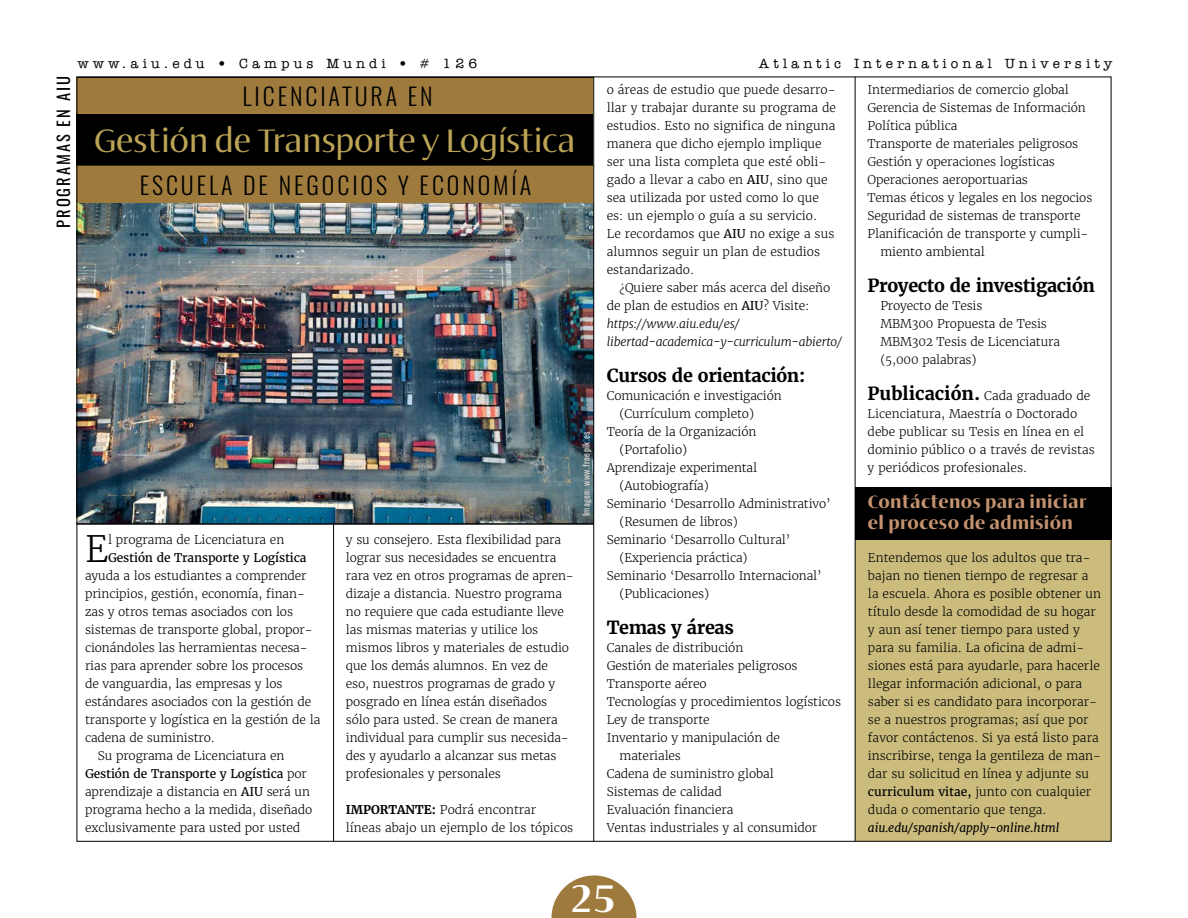
<style>
.page{position:relative;width:1188px;height:918px;background:#fff}
.page>*{position:absolute;margin:0;border:0;box-sizing:border-box;transform-origin:0 0}
.t1{font:800 39px "Ador Hairline";color:#fff}
.t2{font:300 36.15px "Merriweather";color:#000}
.t3{font:500 33px "Ador Hairline";letter-spacing:-.01em;color:#bca456}
.t4{font:300 24px "Oswald";letter-spacing:.12em;color:#000}
.t5{font:700 18px "Merriweather";letter-spacing:-.02em;color:#000}
.t6{font:800 18px/21px "Ador Hairline";letter-spacing:.02em;color:#c4926f}
.t7{font:16.5px "Oswald";letter-spacing:.12em;color:#000}
.t8{font:500 13.5px "American Typewriter ITC Pro";letter-spacing:.3em;color:#000}
.t9{font:300 12px/18px "Merriweather";letter-spacing:-.01em;color:#000}
.t10{font:italic 300 12px/18px "Merriweather";letter-spacing:-.015em;color:#000}
.t11{font:12px "Merriweather";letter-spacing:-.01em;color:#000}
.t12{font:italic 12px "Merriweather";letter-spacing:-.01em;color:#000}
.t13{font:9px "Oswald";letter-spacing:.04em;color:#e3d8d4}
.s1{font-weight:300}
.s2{font-weight:400}
.s3{font-weight:700}
.s4{font-style:normal}
.s5{font-weight:400;font-style:normal}
.s6{font-weight:700;font-size:18px}
</style>
<div class="page">
<div style="left:855px;top:539px;width:256px;height:302px;background:#cbbc7d"></div>
<div style="left:855px;top:487px;width:256px;height:52px;background:#000"></div>
<img style="left:79px;top:203px;width:514px;height:320px">
<div style="left:77px;top:77px;width:516px;height:38px;background:#9e7a3d"></div>
<div style="left:77px;top:165px;width:516px;height:38px;background:#9e7a3d"></div>
<hr style="left:77px;top:165px;width:516px;height:1px;background:#000">
<svg style="left:551px;top:875px;width:86px;height:43px"></svg>
<hr style="left:593px;top:77px;width:1px;height:765px;background:#000">
<hr style="left:855px;top:77px;width:1px;height:764px;background:#000">
<hr style="left:333px;top:523px;width:1px;height:319px;background:#000">
<div style="left:77px;top:114px;width:516px;height:51px;background:#000"></div>
<hr style="left:77px;top:523px;width:517px;height:2px;background:#000">
<p class="t8" style="left:77px;top:55px;width:401px">www.aiu.edu • Campus Mundi • # 126</p>
<p class="t8" style="left:759px;top:55px;width:355px">Atlantic International University</p>
<h3 class="t7" style="left:49px;top:228px;width:153px;rotate:-90deg">PROGRAMAS EN AIU</h3>
<h3 class="t4" style="left:243px;top:75px;width:192px">LICENCIATURA EN</h3>
<h3 class="t3" style="left:94px;top:116px;width:483px">Gestión de Transporte y Logística</h3>
<h3 class="t4" style="left:140px;top:164px;width:393px">ESCUELA DE NEGOCIOS Y ECONOMÍA</h3>
<h2 class="t2" style="left:85px;top:527px;width:25px">E</h2>
<p class="t9" style="left:108px;top:531px;width:178px">l programa de Licenciatura en</p>
<p class="t11" style="left:108px;top:550px;width:200px">Gestión de Transporte y Logística</p>
<p class="t9" style="left:85px;top:567px;width:223px">ayuda a los estudiantes a comprender</p>
<p class="t9" style="left:85px;top:585px;width:221px">principios, gestión, economía, finan-</p>
<p class="t9" style="left:85px;top:603px;width:210px">zas y otros temas asociados con los</p>
<p class="t9" style="left:85px;top:621px;width:229px">sistemas de transporte global, propor-</p>
<p class="t9" style="left:85px;top:639px;width:224px">cionándoles las herramientas necesa-</p>
<p class="t9" style="left:85px;top:657px;width:220px">rias para aprender sobre los procesos</p>
<p class="t9" style="left:85px;top:675px;width:199px">de vanguardia, las empresas y los</p>
<p class="t9" style="left:85px;top:693px;width:228px">estándares asociados con la gestión de</p>
<p class="t9" style="left:85px;top:711px;width:237px">transporte y logística en la gestión de la</p>
<p class="t9" style="left:85px;top:729px;width:131px">cadena de suministro.</p>
<p class="t9" style="left:98px;top:747px;width:188px">Su programa de Licenciatura en</p>
<p class="t11" style="left:85px;top:766px;width:223px">Gestión de Transporte y Logística <span class="s1">por</span></p>
<p class="t9" style="left:85px;top:783px;width:227px">aprendizaje a distancia en <span class="s2">AIU</span> será un</p>
<p class="t9" style="left:85px;top:801px;width:229px">programa hecho a la medida, diseñado</p>
<p class="t9" style="left:85px;top:819px;width:217px">exclusivamente para usted por usted</p>
<p class="t9" style="left:346px;top:531px;width:229px">y su consejero. Esta flexibilidad para lograr sus necesidades se encuentra rara vez en otros programas de apren&shy;dizaje a distancia. Nuestro programa no requiere que cada estudiante lleve las mismas materias y utilice los mismos libros y materiales de estudio que los demás alumnos. En vez de eso, nuestros programas de grado y posgrado en línea están diseñados sólo para usted. Se crean de manera individual para cumplir sus necesida&shy;des y ayudarlo a alcanzar sus metas profesionales y personales</p>
<p class="t9" style="left:346px;top:801px;width:229px"><span class="s3">IMPORTANTE:</span> Podrá encontrar líneas abajo un ejemplo de los tópicos</p>
<p class="t13" style="left:578px;top:516px;width:86px;rotate:-90deg">Imagen: www.freepik.es</p>
<p class="t9" style="left:607px;top:81px;width:231px">o áreas de estudio que puede desarro&shy;llar y trabajar durante su programa de estudios. Esto no significa de ninguna manera que dicho ejemplo implique ser una lista completa que esté obli&shy;gado a llevar a cabo en <span class="s2">AIU</span>, sino que sea utilizada por usted como lo que es: un ejemplo o guía a su servicio.<br>Le recordamos que <span class="s2">AIU</span> no exige a sus alumnos seguir un plan de estudios estandarizado.</p>
<p class="t10" style="left:607px;top:279px;width:237px;text-indent:13px"><span class="s4">¿Quiere saber más acerca del diseño de plan de estudios en</span> <span class="s5">AIU</span><span class="s4">? Visite: </span>https://www.aiu.edu/es/ libertad-academica-y-curriculum-abierto/</p>
<h3 class="t5" style="left:607px;top:364px;width:200px">Cursos de orientación:</h3>
<p class="t9" style="left:607px;top:387px;width:177px">Comunicación e investigación</p>
<p class="t9" style="left:620px;top:405px;width:136px">(Currículum completo)</p>
<p class="t9" style="left:607px;top:423px;width:151px">Teoría de la Organización</p>
<p class="t9" style="left:620px;top:441px;width:69px">(Portafolio)</p>
<p class="t9" style="left:607px;top:459px;width:152px">Aprendizaje experimental</p>
<p class="t9" style="left:620px;top:477px;width:91px">(Autobiografía)</p>
<p class="t9" style="left:607px;top:495px;width:226px">Seminario ‘Desarrollo Administrativo’</p>
<p class="t9" style="left:620px;top:513px;width:120px">(Resumen de libros)</p>
<p class="t9" style="left:607px;top:531px;width:185px">Seminario ‘Desarrollo Cultural’</p>
<p class="t9" style="left:620px;top:549px;width:130px">(Experiencia práctica)</p>
<p class="t9" style="left:607px;top:567px;width:217px">Seminario ‘Desarrollo Internacional’</p>
<p class="t9" style="left:620px;top:585px;width:91px">(Publicaciones)</p>
<h3 class="t5" style="left:607px;top:616px;width:129px">Temas y áreas</h3>
<p class="t9" style="left:607px;top:639px;width:138px">Canales de distribución</p>
<p class="t9" style="left:607px;top:657px;width:192px">Gestión de materiales peligrosos</p>
<p class="t9" style="left:607px;top:675px;width:101px">Transporte aéreo</p>
<p class="t9" style="left:607px;top:693px;width:236px">Tecnologías y procedimientos logísticos</p>
<p class="t9" style="left:607px;top:711px;width:104px">Ley de transporte</p>
<p class="t9" style="left:607px;top:729px;width:175px">Inventario y manipulación de</p>
<p class="t9" style="left:620px;top:747px;width:63px">materiales</p>
<p class="t9" style="left:607px;top:765px;width:169px">Cadena de suministro global</p>
<p class="t9" style="left:607px;top:783px;width:117px">Sistemas de calidad</p>
<p class="t9" style="left:607px;top:801px;width:128px">Evaluación financiera</p>
<p class="t9" style="left:607px;top:819px;width:212px">Ventas industriales y al consumidor</p>
<h1 class="t1" style="left:570px;top:868px;width:48px">25</h1>
<p class="t9" style="left:868px;top:81px;width:203px">Intermediarios de comercio global</p>
<p class="t9" style="left:868px;top:99px;width:220px">Gerencia de Sistemas de Información</p>
<p class="t9" style="left:868px;top:117px;width:91px">Política pública</p>
<p class="t9" style="left:868px;top:135px;width:212px">Transporte de materiales peligrosos</p>
<p class="t9" style="left:868px;top:153px;width:189px">Gestión y operaciones logísticas</p>
<p class="t9" style="left:868px;top:171px;width:162px">Operaciones aeroportuarias</p>
<p class="t9" style="left:868px;top:189px;width:226px">Temas éticos y legales en los negocios</p>
<p class="t9" style="left:868px;top:207px;width:215px">Seguridad de sistemas de transporte</p>
<p class="t9" style="left:868px;top:225px;width:222px">Planificación de transporte y cumpli-</p>
<p class="t9" style="left:880px;top:243px;width:106px">miento ambiental</p>
<h3 class="t5" style="left:868px;top:274px;width:229px">Proyecto de investigación</h3>
<p class="t9" style="left:880px;top:297px;width:181px">Proyecto de Tesis<br>MBM300 Propuesta de Tesis<br>MBM302 Tesis de Licenciatura (5,000 palabras)</p>
<p class="t9" style="left:868px;top:387px;width:229px"><span class="s6">Publicación.</span> Cada graduado de Licenciatura, Maestría o Doctorado debe publicar su Tesis en línea en el dominio público o a través de revistas y periódicos profesionales.</p>
<h3 class="t6" style="left:868px;top:490px;width:220px">Contáctenos para iniciar el proceso de admisión</h3>
<p class="t9" style="left:868px;top:549px;width:235px">Entendemos que los adultos que tra&shy;bajan no tienen tiempo de regresar a la escuela. Ahora es posible obtener un título desde la comodidad de su hogar y aun así tener tiempo para usted y para su familia. La oficina de admi&shy;siones está para ayudarle, para hacerle llegar información adicional, o para saber si es candidato para incorporar&shy;se a nuestros programas; así que por favor contáctenos. Si ya está listo para inscribirse, tenga la gentileza de man&shy;dar su solicitud en línea y adjunte su <span class="s2">curriculum vitae,</span> junto con cualquier duda o comentario que tenga.</p>
<p class="t12" style="left:868px;top:820px;width:193px">aiu.edu/spanish/apply-online.html</p>
</div>
